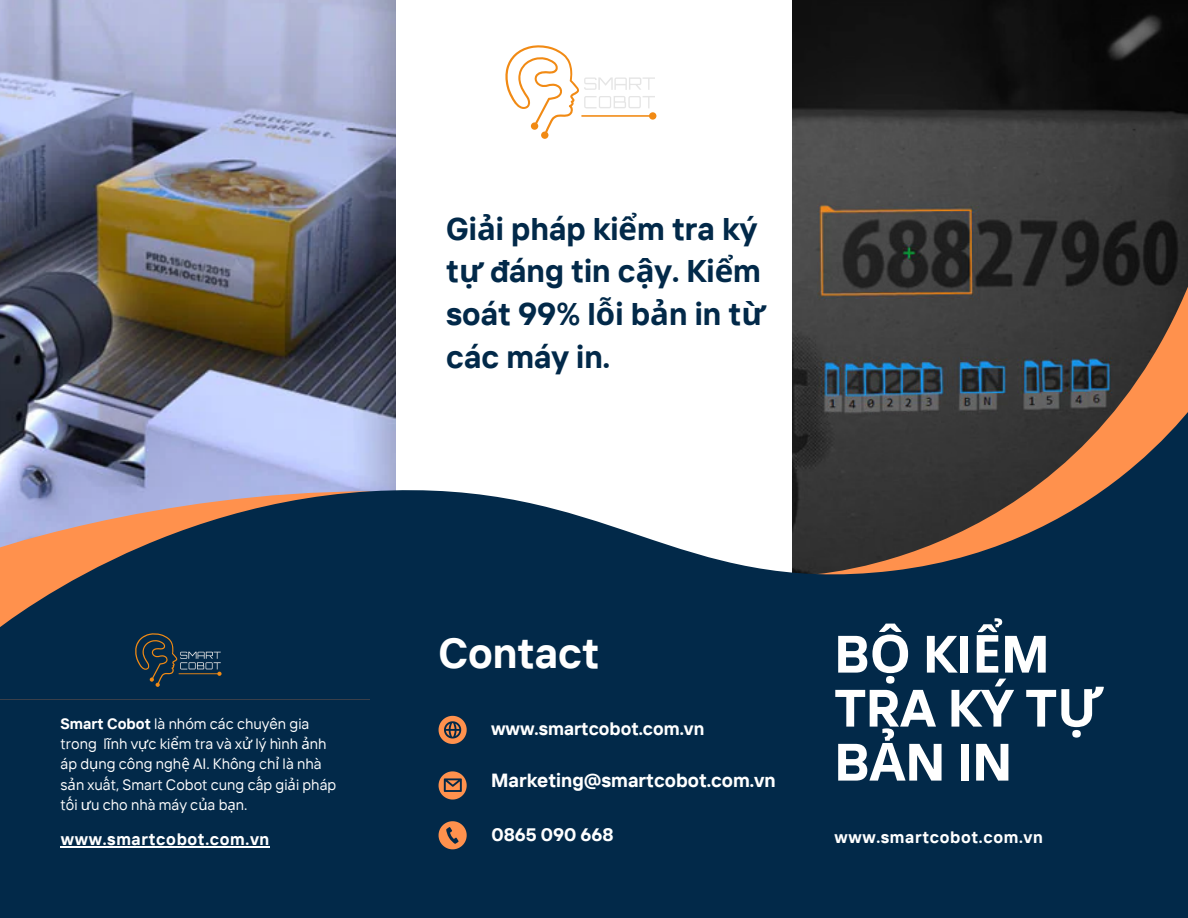
<style>
.page{position:relative;width:1188px;height:918px;background:#fff}
.page>*{position:absolute;margin:0;border:0;box-sizing:border-box;transform-origin:0 0}
.t1{font:700 52.5px/54px "TT Interphases";color:#fff}
.t2{font:700 42px "TT Interphases";color:#fff}
.t3{font:700 31.35px/42.8px "TT Interphases";color:#022949}
.t4{font:700 19.05px "TT Interphases";color:#fff}
.t5{font:700 18px "TT Interphases";color:#fff}
.t6{font:700 16.5px "TT Interphases";letter-spacing:.04em;color:#fff}
.t7{font:15px/20.2px "TT Interphases";color:#fff}
.s1{font-weight:700}
.s2{font-family:"Noto Sans"}
</style>
<div class="page">
<img style="left:792px;top:0;width:396px;height:380px">
<img style="left:0;top:0;width:396px;height:380px">
<div style="left:0;top:598px;width:1188px;height:320px;background:#022949"></div>
<svg style="left:804px;top:218px;width:384px;height:162px"></svg>
<svg style="left:0;top:380px;width:1188px;height:247px"></svg>
<svg style="left:505px;top:45px;width:151px;height:94px"></svg>
<svg style="left:439px;top:821px;width:28px;height:28px"></svg>
<svg style="left:439px;top:716px;width:28px;height:28px"></svg>
<svg style="left:439px;top:771px;width:28px;height:29px"></svg>
<svg style="left:135px;top:633px;width:87px;height:54px"></svg>
<hr style="left:61px;top:846px;width:209px;height:2px;background:#fff">
<p class="t7" style="left:61px;top:713px;width:277px"><span class="s1">Smart Cobot</span> là nhóm các chuyên gia trong l<span class="s2">ĩ</span>nh v<span class="s2">ự</span>c ki<span class="s2">ể</span>m tra và x<span class="s2">ử</span> lý hình <span class="s2">ả</span>nh áp d<span class="s2">ụ</span>ng công ngh<span class="s2">ệ</span> AI. Không ch<span class="s2">ỉ</span> là nhà s<span class="s2">ả</span>n xuất, Smart Cobot cung cấp gi<span class="s2">ả</span>i pháp tối <span class="s2">ư</span>u cho nhà máy c<span class="s2">ủ</span>a b<span class="s2">ạ</span>n.</p>
<p class="t6" style="left:61px;top:829px;width:210px">www.smartcobot.com.vn</p>
<p class="t3" style="left:446px;top:206px;width:320px">Gi<span class="s2">ả</span>i pháp ki<span class="s2">ể</span>m tra ký t<span class="s2">ự</span> đáng tin c<span class="s2">ậ</span>y. Ki<span class="s2">ể</span>m soát 99% l<span class="s2">ỗ</span>i b<span class="s2">ả</span>n in t<span class="s2">ừ </span>các máy in.</p>
<p class="t2" style="left:439px;top:626px;width:162px">Contact</p>
<p class="t5" style="left:491px;top:717px;width:215px">www.smartcobot.com.vn</p>
<p class="t4" style="left:491px;top:768px;width:286px">Marketing@smartcobot.com.vn</p>
<p class="t5" style="left:491px;top:823px;width:124px">0865 090 668</p>
<p class="t1" style="left:835px;top:626px;width:270px">B<span class="s2">Ộ</span> KI<span class="s2">Ể</span>M<br>TRA KÝ T<span class="s2">Ự<br></span>B<span class="s2">Ả</span>N IN</p>
<p class="t6" style="left:835px;top:827px;width:210px">www.smartcobot.com.vn</p>
</div>
